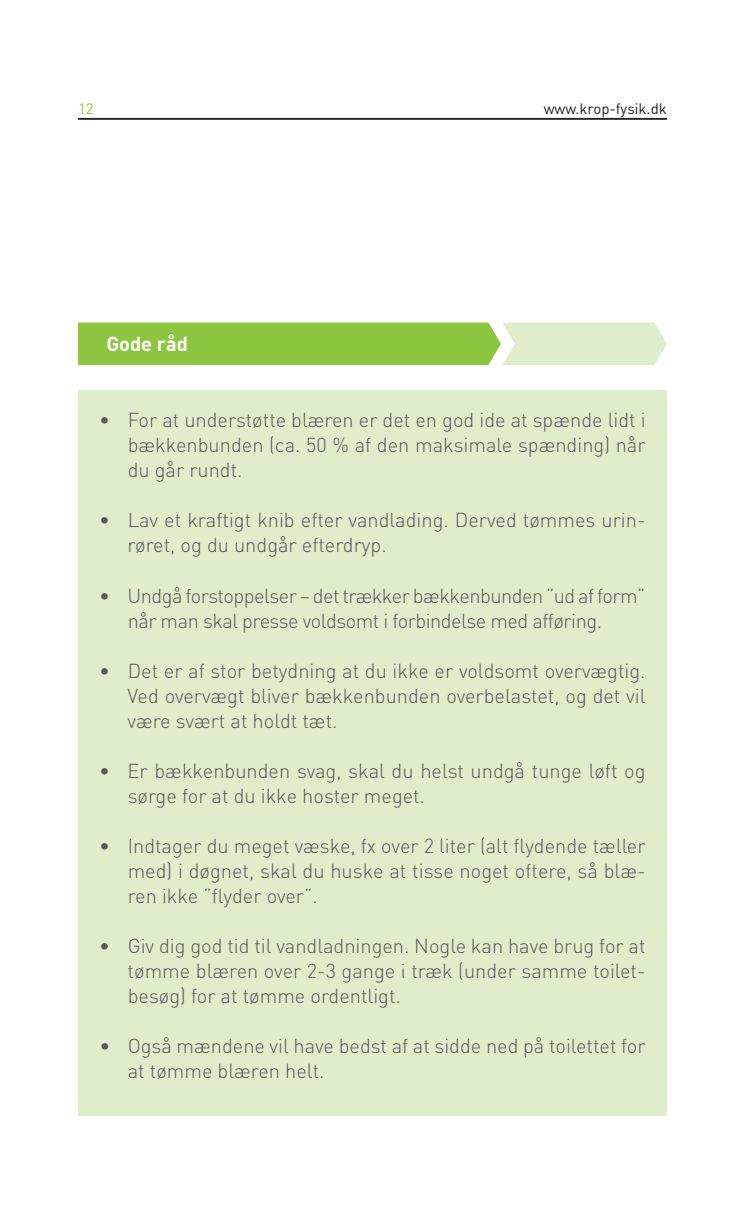
<style>
.page{position:relative;width:745px;height:1205px;background:#fff}
.page>*{position:absolute;margin:0;border:0;box-sizing:border-box;transform-origin:0 0}
.t1{font:300 20px/25px "DIN";color:#57585a;text-align:justify}
.t2{font:300 20px/25px "DIN";letter-spacing:-.025em;color:#57585a}
.t3{font:700 20px "DIN";color:#fff}
.t4{font:15px "DIN";color:#231f20}
.t5{font:15px "DIN";color:#8bc63e}
</style>
<div class="page">
<hr style="left:78px;top:118px;width:588px;height:2px;background:#231f20">
<svg style="left:78px;top:322px;width:588px;height:43px;background:#a5d269"></svg>
<div style="left:78px;top:390px;width:588px;height:725px;background:#dfedcb"></div>
<p class="t5" style="left:78px;top:99px;width:17px">12</p>
<p class="t4" style="left:543px;top:99px;width:125px">www.krop-fysik.dk</p>
<p class="t3" style="left:106px;top:330px;width:83px">Gode råd</p>
<p class="t1" style="left:128px;top:407px;width:519px;text-indent:-28px">• For at understøtte blæren er det en god ide at spænde lidt i bækkenbunden (ca. 50 % af den maksimale spænding) når du går rundt.</p>
<p class="t1" style="left:127px;top:507px;width:519px;text-indent:-28px">• Lav et kraftigt knib efter vandlading. Derved tømmes urin&shy;røret, og du undgår efterdryp.</p>
<p class="t2" style="left:128px;top:582px;width:519px;text-indent:-28px">• Undgå forstoppelser – det trækker bækkenbunden ”ud af form” når man skal presse voldsomt i forbindelse med afføring.</p>
<p class="t1" style="left:127px;top:657px;width:519px;text-indent:-28px">• Det er af stor betydning at du ikke er voldsomt overvægtig.<br>Ved overvægt bliver bækkenbunden overbelastet, og det vil være svært at holdt tæt.</p>
<p class="t1" style="left:128px;top:757px;width:519px;text-indent:-28px">• Er bækkenbunden svag, skal du helst undgå tunge løft og sørge for at du ikke hoster meget.</p>
<p class="t1" style="left:128px;top:832px;width:519px;text-indent:-28px">• Indtager du meget væske, fx over 2 liter (alt flydende tæller med) i døgnet, skal du huske at tisse noget oftere, så blæ&shy;ren ikke ”flyder over”.</p>
<p class="t1" style="left:127px;top:932px;width:519px;text-indent:-28px">• Giv dig god tid til vandladningen. Nogle kan have brug for at tømme blæren over 2-3 gange i træk (under samme toilet&shy;besøg) for at tømme ordentligt.</p>
<p class="t1" style="left:128px;top:1032px;width:519px;text-indent:-28px">• Også mændene vil have bedst af at sidde ned på toilettet for at tømme blæren helt.</p>
</div>
